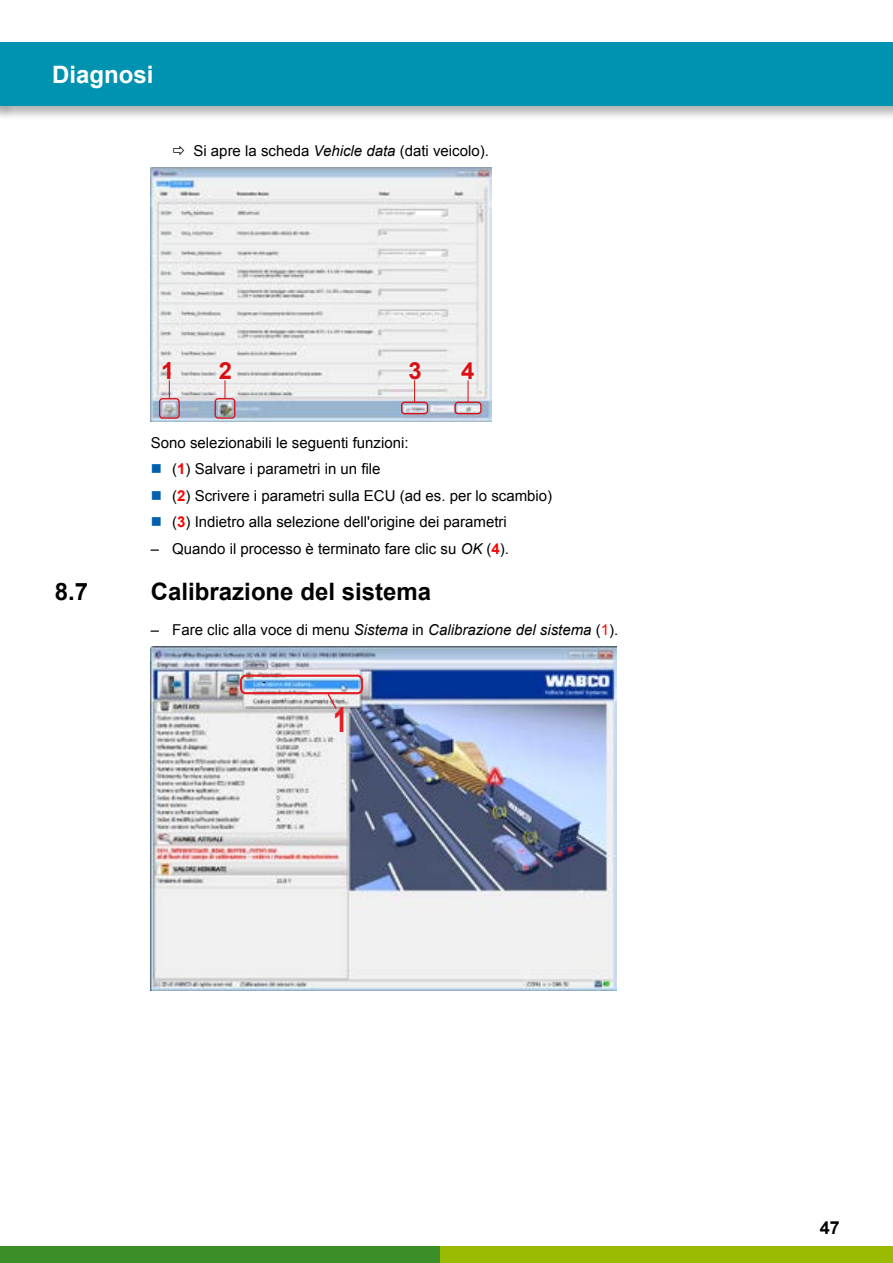
<style>
.page{position:relative;width:893px;height:1263px;background:#fff}
.page>*{position:absolute;margin:0;border:0;box-sizing:border-box;transform-origin:0 0}
.t1{font:700 34.65px "Arial";color:#e01f26;scale:.76 1}
.t2{font:700 24px "Arial";color:#000}
.t3{font:700 24px "Arial";color:#fff}
.t4{font:700 23.55px "Arial";color:#da0e15}
.t5{font:700 18px "Arial";color:#000}
.t6{font:15px/26.5px "Arial";color:#000}
.t7{font:italic 15px "Arial";color:#000}
.s1{font-style:italic}
.s2{font-weight:700;color:#f00}
.s3{font-style:normal}
.s4{font-style:normal;color:#f00}
</style>
<div class="page">
<div style="left:0;top:1246px;width:440px;height:17px;background:#3b8e27"></div>
<div style="left:440px;top:1246px;width:453px;height:17px;background:#98ba00"></div>
<div style="left:0;top:41px;width:893px;height:79px;background:#000;opacity:.3"></div>
<div style="left:0;top:43px;width:893px;height:63px;background:#0093b1"></div>
<img style="left:151px;top:167px;width:340px;height:254px">
<div style="left:159px;top:398px;width:21px;height:21px;border:1px solid #da0e15;border-radius:3px"></div>
<div style="left:215px;top:398px;width:20px;height:21px;border:1px solid #da0e15;border-radius:3px"></div>
<svg style="left:169px;top:380px;width:1px;height:19px"></svg>
<svg style="left:225px;top:380px;width:1px;height:19px"></svg>
<div style="left:401px;top:402px;width:27px;height:12px;border:1px solid #da0e15;border-radius:3px"></div>
<svg style="left:414px;top:380px;width:1px;height:22px"></svg>
<div style="left:454px;top:402px;width:28px;height:12px;border:1px solid #da0e15;border-radius:3px"></div>
<svg style="left:468px;top:380px;width:1px;height:22px"></svg>
<img style="left:151px;top:646px;width:466px;height:345px">
<div style="left:240px;top:675px;width:123px;height:19px;border:2px solid #e01f26;border-radius:5px"></div>
<svg style="left:326px;top:691px;width:12px;height:20px"></svg>
<h2 class="t3" style="left:52px;top:59px;width:103px">Diagnosi</h2>
<p class="t6" style="left:193px;top:137px;width:297px">Si apre la scheda <span class="s1">Vehicle data</span> (dati veicolo).</p>
<h3 class="t4" style="left:161px;top:355px;width:15px">1</h3>
<h3 class="t4" style="left:219px;top:355px;width:15px">2</h3>
<h3 class="t4" style="left:408px;top:355px;width:15px">3</h3>
<h3 class="t4" style="left:461px;top:355px;width:15px">4</h3>
<p class="t6" style="left:172px;top:429px;width:382px;text-indent:-21px">Sono selezionabili le seguenti funzioni:<br>(<span class="s2">1</span>) Salvare i parametri in un file<br>(<span class="s2">2</span>) Scrivere i parametri sulla ECU (ad es. per lo scambio) (<span class="s2">3</span>) Indietro alla selezione dell'origine dei parametri</p>
<p class="t6" style="left:151px;top:535px;width:360px">– Quando il processo è terminato fare clic su <span class="s1">OK</span> (<span class="s2">4</span>).</p>
<h2 class="t2" style="left:55px;top:575px;width:35px">8.7</h2>
<h2 class="t2" style="left:151px;top:575px;width:282px">Calibrazione del sistema</h2>
<p class="t7" style="left:151px;top:619px;width:469px"><span class="s3">– Fare clic alla voce di menu</span> Sistema <span class="s3">in</span> Calibrazione del sistema <span class="s3">(</span><span class="s4">1</span><span class="s3">).</span></p>
<h1 class="t1" style="left:333px;top:697px;width:21px">1</h1>
<p class="t5" style="left:820px;top:1215px;width:22px">47</p>
</div>
